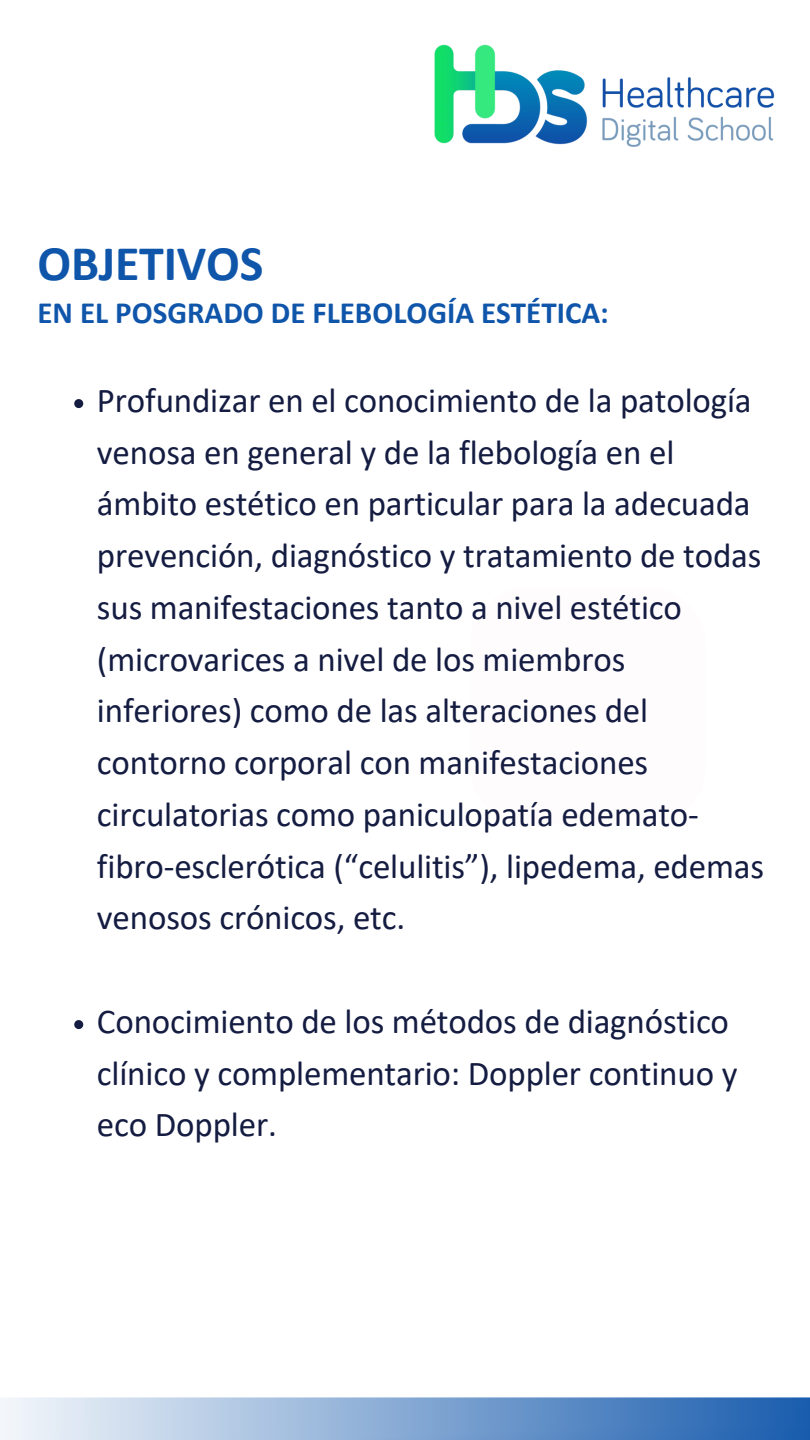
<style>
.page{position:relative;width:810px;height:1440px;background:#fff}
.page>*{position:absolute;margin:0;border:0;box-sizing:border-box;transform-origin:0 0}
.t1{font:700 50px "Calibri";letter-spacing:-.005em;color:#0f55aa}
.t2{font:35px/51.8px "Calibri";letter-spacing:-.005em;color:#141c41}
.t3{font:700 31px "Calibri";color:#0f55aa}
</style>
<div class="page">
<img style="left:434px;top:44px;width:341px;height:103px">
<svg style="left:74px;top:399px;width:9px;height:9px"></svg>
<svg style="left:74px;top:1020px;width:9px;height:9px"></svg>
<svg style="left:0;top:1397px;width:810px;height:43px;background:#87aad4"></svg>
<p class="t1" style="left:38px;top:242px;width:227px">OBJETIVOS</p>
<h1 class="t3" style="left:37px;top:300px;width:573px">EN EL POSGRADO DE FLEBOLOGÍA ESTÉTICA:</h1>
<p class="t2" style="left:97px;top:377px;width:669px">Profundizar en el conocimiento de la patología venosa en general y de la flebología en el ámbito estético en particular para la adecuada prevención, diagnóstico y tratamiento de todas sus manifestaciones tanto a nivel estético (microvarices a nivel de los miembros inferiores) como de las alteraciones del contorno corporal con manifestaciones circulatorias como paniculopatía edemato&shy;fibro-esclerótica (“celulitis”), lipedema, edemas venosos crónicos, etc.</p>
<p class="t2" style="left:97px;top:998px;width:642px">Conocimiento de los métodos de diagnóstico clínico y complementario: Doppler continuo y eco Doppler.</p>
</div>
